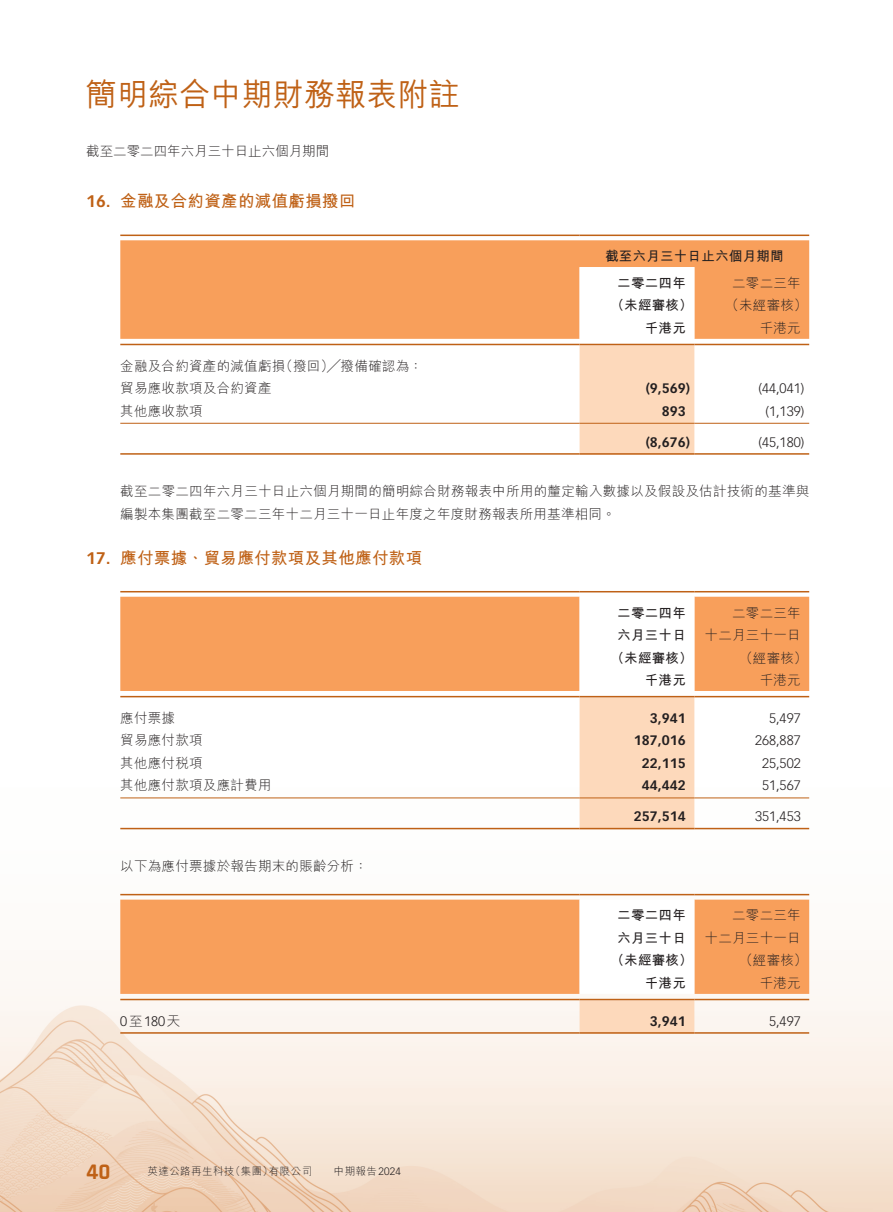
<style>
.page{position:relative;width:893px;height:1212px;background:#fff}
.page>*{position:absolute;margin:0;border:0;box-sizing:border-box;transform-origin:0 0}
.t1{font:500 31.5px "M Hei HK";letter-spacing:.02em;color:#bf6116}
.t2{font:700 22.5px "Rajdhani";color:#bf6116}
._01_H1{font:700 16.5px "M Hei HK";letter-spacing:.02em;color:#bf6116}
._50_Table_txt{font:300 13.5px "M Hei HK";letter-spacing:.02em;color:#231f20}
._00_txt{font:300 13.5px/22.5px "M Hei HK";letter-spacing:.02em;color:#231f20}
._50_Table_txt-2{font:700 13.5px "M Hei HK";letter-spacing:.02em;color:#231f20}
._50_Table_txt-3{font:300 13.5px "Vectora LT Std";color:#231f20}
._50_Table_txt-4{font:700 13.5px "Vectora LT Std";color:#231f20}
._00_txt-2{font:300 13.5px "M Hei HK";color:#231f20}
.t3{font:300 10.5px "M Hei HK";letter-spacing:.04em;color:#231f20}
.s1{font-family:"Vectora LT Std"}
.s2{font-family:"M Hei HK"}
</style>
<div class="page">
<img style="left:0;top:591px;width:893px;height:621px">
<div style="left:120px;top:240px;width:689px;height:99px;background:#f89f5b"></div>
<svg style="left:580px;top:267px;width:114px;height:72px"></svg>
<div style="left:580px;top:345px;width:114px;height:108px;background:#fdd9bb"></div>
<hr style="left:120px;top:235px;width:460px;height:1px;background:#bf6116">
<hr style="left:580px;top:235px;width:229px;height:1px;background:#bf6116">
<hr style="left:120px;top:344px;width:460px;height:1px;background:#bf6116">
<hr style="left:580px;top:344px;width:114px;height:1px;background:#bf6116">
<hr style="left:694px;top:344px;width:115px;height:1px;background:#bf6116">
<hr style="left:120px;top:423px;width:460px;height:1px;background:#bf6116">
<hr style="left:580px;top:423px;width:114px;height:1px;background:#bf6116">
<hr style="left:694px;top:423px;width:115px;height:1px;background:#bf6116">
<hr style="left:120px;top:453px;width:460px;height:2px;background:#bf6116">
<hr style="left:580px;top:453px;width:114px;height:2px;background:#bf6116">
<hr style="left:694px;top:453px;width:115px;height:2px;background:#bf6116">
<div style="left:120px;top:597px;width:689px;height:94px;background:#f89f5b"></div>
<svg style="left:580px;top:597px;width:114px;height:94px"></svg>
<div style="left:580px;top:697px;width:114px;height:131px;background:#fdd9bb"></div>
<hr style="left:120px;top:591px;width:460px;height:1px;background:#bf6116">
<hr style="left:580px;top:591px;width:114px;height:1px;background:#bf6116">
<hr style="left:694px;top:591px;width:115px;height:1px;background:#bf6116">
<hr style="left:120px;top:696px;width:460px;height:1px;background:#bf6116">
<hr style="left:580px;top:696px;width:114px;height:1px;background:#bf6116">
<hr style="left:694px;top:696px;width:115px;height:1px;background:#bf6116">
<hr style="left:120px;top:797px;width:460px;height:1px;background:#bf6116">
<hr style="left:580px;top:797px;width:114px;height:1px;background:#bf6116">
<hr style="left:694px;top:797px;width:115px;height:1px;background:#bf6116">
<hr style="left:120px;top:828px;width:460px;height:1px;background:#bf6116">
<hr style="left:580px;top:828px;width:114px;height:1px;background:#bf6116">
<hr style="left:694px;top:828px;width:115px;height:1px;background:#bf6116">
<div style="left:120px;top:899px;width:689px;height:95px;background:#f89f5b"></div>
<svg style="left:580px;top:899px;width:114px;height:95px"></svg>
<div style="left:580px;top:1000px;width:114px;height:32px;background:#fdd9bb"></div>
<hr style="left:120px;top:894px;width:460px;height:1px;background:#bf6116">
<hr style="left:580px;top:894px;width:114px;height:1px;background:#bf6116">
<hr style="left:694px;top:894px;width:115px;height:1px;background:#bf6116">
<hr style="left:120px;top:999px;width:460px;height:1px;background:#bf6116">
<hr style="left:580px;top:999px;width:114px;height:1px;background:#bf6116">
<hr style="left:694px;top:999px;width:115px;height:1px;background:#bf6116">
<hr style="left:120px;top:1032px;width:460px;height:2px;background:#bf6116">
<hr style="left:580px;top:1032px;width:114px;height:2px;background:#bf6116">
<hr style="left:694px;top:1032px;width:115px;height:2px;background:#bf6116">
<h1 class="t1" style="left:86px;top:72px;width:375px">簡明綜合中期財務報表附註</h1>
<p class="_00_txt-2" style="left:86px;top:144px;width:244px">截至二零二四年六月三十日止六個月期間</p>
<p class="_01_H1" style="left:86px;top:189px;width:271px"><span class="s1">16.</span> 金融及合約資產的減值虧損撥回</p>
<p class="_50_Table_txt-2" style="left:605px;top:246px;width:180px">截至六月三十日止六個月期間</p>
<p class="_50_Table_txt-2" style="left:617px;top:273px;width:70px">二零二四年</p>
<p class="_50_Table_txt" style="left:732px;top:276px;width:70px">二零二三年</p>
<p class="_50_Table_txt-2" style="left:611px;top:296px;width:83px">（未經審核）</p>
<p class="_50_Table_txt" style="left:726px;top:298px;width:83px">（未經審核）</p>
<p class="_50_Table_txt-2" style="left:645px;top:318px;width:43px">千港元</p>
<p class="_50_Table_txt" style="left:760px;top:321px;width:43px">千港元</p>
<p class="_50_Table_txt" style="left:120px;top:359px;width:304px">金融及合約資產的減值虧損（撥回）╱撥備確認為：</p>
<p class="_50_Table_txt" style="left:120px;top:381px;width:153px">貿易應收款項及合約資產</p>
<p class="_50_Table_txt-4" style="left:646px;top:380px;width:46px">(9,569)</p>
<p class="_50_Table_txt-3" style="left:758px;top:380px;width:47px">(44,041)</p>
<p class="_50_Table_txt" style="left:120px;top:404px;width:84px">其他應收款項</p>
<p class="_50_Table_txt-4" style="left:662px;top:402px;width:25px">893</p>
<p class="_50_Table_txt-3" style="left:766px;top:403px;width:40px">(1,139)</p>
<p class="_50_Table_txt-4" style="left:646px;top:433px;width:46px">(8,676)</p>
<p class="_50_Table_txt-3" style="left:758px;top:434px;width:47px">(45,180)</p>
<p class="_00_txt" style="left:120px;top:480px;width:690px">截至二零二四年六月三十日止六個月期間的簡明綜合財務報表中所用的釐定輸入數據以及假設及估計技術的基準與編製本集團截至二零二三年十二月三十一日止年度之年度財務報表所用基準相同。</p>
<p class="_01_H1" style="left:86px;top:546px;width:337px"><span class="s1">17.</span> 應付票據、貿易應付款項及其他應付款項</p>
<p class="_50_Table_txt-2" style="left:617px;top:603px;width:70px">二零二四年</p>
<p class="_50_Table_txt-2" style="left:617px;top:625px;width:70px">六月三十日</p>
<p class="_50_Table_txt" style="left:732px;top:606px;width:70px">二零二三年</p>
<p class="_50_Table_txt" style="left:704px;top:628px;width:98px">十二月三十一日</p>
<p class="_50_Table_txt-2" style="left:611px;top:648px;width:83px">（未經審核）</p>
<p class="_50_Table_txt" style="left:739px;top:651px;width:70px">（經審核）</p>
<p class="_50_Table_txt-2" style="left:645px;top:670px;width:43px">千港元</p>
<p class="_50_Table_txt" style="left:760px;top:673px;width:43px">千港元</p>
<p class="_50_Table_txt" style="left:120px;top:711px;width:56px">應付票據</p>
<p class="_50_Table_txt-4" style="left:650px;top:710px;width:37px">3,941</p>
<p class="_50_Table_txt-3" style="left:769px;top:710px;width:33px">5,497</p>
<p class="_50_Table_txt" style="left:120px;top:733px;width:84px">貿易應付款項</p>
<p class="_50_Table_txt-4" style="left:634px;top:732px;width:53px">187,016</p>
<p class="_50_Table_txt-3" style="left:755px;top:732px;width:47px">268,887</p>
<p class="_50_Table_txt" style="left:120px;top:756px;width:84px">其他應付稅項</p>
<p class="_50_Table_txt-4" style="left:642px;top:755px;width:45px">22,115</p>
<p class="_50_Table_txt-3" style="left:762px;top:755px;width:40px">25,502</p>
<p class="_50_Table_txt" style="left:120px;top:778px;width:153px">其他應付款項及應計費用</p>
<p class="_50_Table_txt-4" style="left:642px;top:777px;width:45px">44,442</p>
<p class="_50_Table_txt-3" style="left:762px;top:777px;width:40px">51,567</p>
<p class="_50_Table_txt-4" style="left:634px;top:808px;width:53px">257,514</p>
<p class="_50_Table_txt-3" style="left:755px;top:808px;width:47px">351,453</p>
<p class="_00_txt" style="left:120px;top:854px;width:249px">以下為應付票據於報告期末的賬齡分析：</p>
<p class="_50_Table_txt-2" style="left:617px;top:905px;width:70px">二零二四年</p>
<p class="_50_Table_txt-2" style="left:617px;top:928px;width:70px">六月三十日</p>
<p class="_50_Table_txt" style="left:732px;top:908px;width:70px">二零二三年</p>
<p class="_50_Table_txt" style="left:704px;top:931px;width:98px">十二月三十一日</p>
<p class="_50_Table_txt-2" style="left:611px;top:950px;width:83px">（未經審核）</p>
<p class="_50_Table_txt" style="left:739px;top:953px;width:70px">（經審核）</p>
<p class="_50_Table_txt-2" style="left:645px;top:973px;width:43px">千港元</p>
<p class="_50_Table_txt" style="left:760px;top:976px;width:43px">千港元</p>
<p class="_50_Table_txt-3" style="left:120px;top:1013px;width:62px">0<span class="s2">至</span>180<span class="s2">天</span></p>
<p class="_50_Table_txt-4" style="left:650px;top:1012px;width:37px">3,941</p>
<p class="_50_Table_txt-3" style="left:769px;top:1013px;width:33px">5,497</p>
<h2 class="t2" style="left:86px;top:1158px;width:26px">40</h2>
<p class="t3" style="left:148px;top:1165px;width:166px">英達公路再生科技（集團）有限公司</p>
<p class="t3" style="left:334px;top:1165px;width:69px">中期報告<span class="s1">2024</span></p>
</div>
